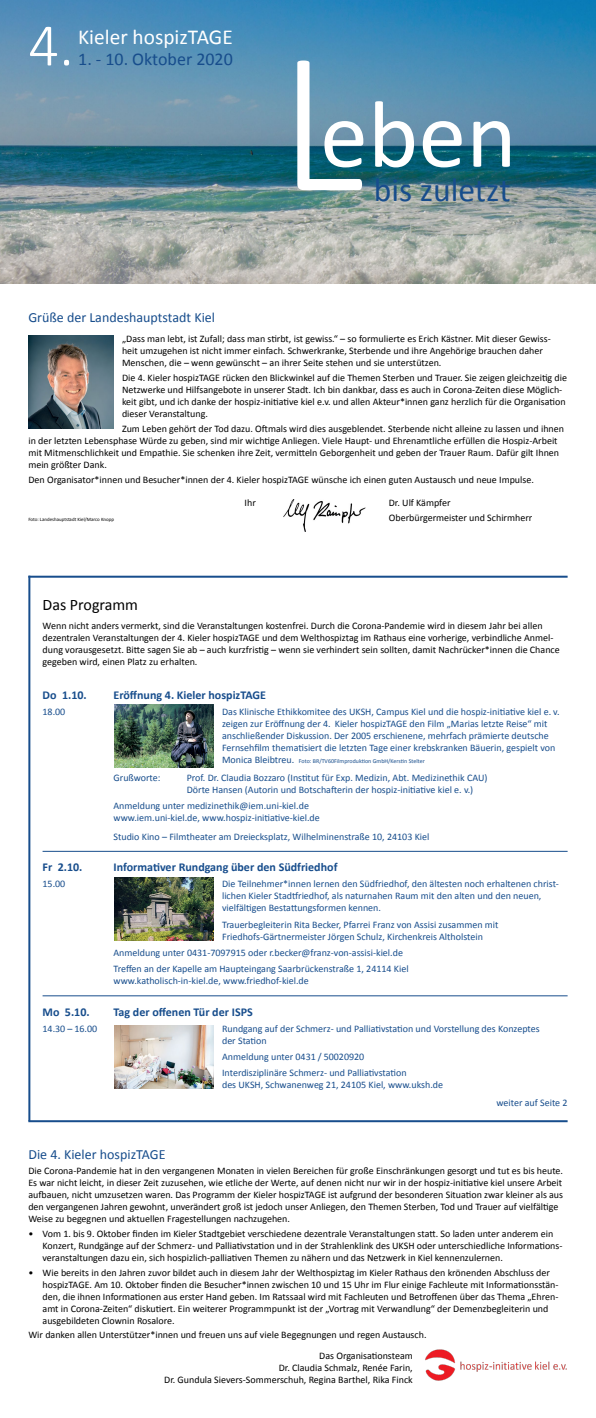
<style>
.page{position:relative;width:596px;height:1418px;background:#fff}
.page>*{position:absolute;margin:0;border:0;box-sizing:border-box;transform-origin:0 0}
.t1{font:96px "Calibri";color:#fff}
.t2{font:300 60.6px "Calibri";color:#fff}
.t3{font:33.6px "Calibri";color:#174d8c}
.t4{font:21.3px "Calibri";color:#fff}
.t5{font:18px "Calibri";color:#174d8c}
.t6{font:16px "Calibri";color:#000}
.t7{font:14px "Calibri";color:#174d8c}
.t8{font:700 12px "Calibri";color:#174d8c}
.t9{font:10px/12px "Calibri";color:#000}
.t10{font:10px/12px "Calibri";color:#174d8c}
.t11{font:6px "Calibri";color:#174d8c}
.t12{font:5px "Calibri";color:#000}
.s1{font-weight:300;font-size:204px}
.s2{font-size:10px}
</style>
<div class="page">
<img style="left:28px;top:335px;width:85px;height:94px">
<img style="left:283px;top:499px;width:83px;height:32px">
<img style="left:425px;top:1349px;width:142px;height:32px">
<hr style="left:28px;top:575px;width:539px;height:2px;background:#174d8c">
<hr style="left:28px;top:1120px;width:539px;height:2px;background:#174d8c">
<hr style="left:28px;top:575px;width:2px;height:546px;background:#174d8c">
<hr style="left:43px;top:851px;width:524px;height:1px;background:#174d8c">
<hr style="left:43px;top:995px;width:524px;height:1px;background:#174d8c">
<img style="left:0;top:0;width:595px;height:283px">
<img style="left:114px;top:877px;width:99px;height:63px">
<img style="left:114px;top:705px;width:99px;height:62px">
<img style="left:114px;top:1025px;width:99px;height:63px">
<h2 class="t2" style="left:28px;top:8px;width:47px">4.</h2>
<h3 class="t4" style="left:78px;top:23px;width:156px">Kieler hospizTAGE</h3>
<h3 class="t5" style="left:78px;top:48px;width:156px">1. - 10. Oktober 2020</h3>
<h1 class="t1" style="left:278px;top:74px;width:240px"><span class="s1">L</span>eben</h1>
<h3 class="t3" style="left:373px;top:168px;width:138px">bis zuletzt</h3>
<h3 class="t7" style="left:28px;top:308px;width:188px">Grüße der Landeshauptstadt Kiel</h3>
<p class="t9" style="left:122px;top:333px;width:430px">„Dass man lebt, ist Zufall; dass man stirbt, ist gewiss.“ – so formulierte es Erich Kästner. Mit dieser Gewiss&shy;heit umzugehen ist nicht immer einfach. Schwerkranke, Sterbende und ihre Angehörige brauchen daher<br>Menschen, die – wenn gewünscht – an ihrer Seite stehen und sie unterstützen.</p>
<p class="t9" style="left:122px;top:372px;width:446px">Die 4. Kieler hospizTAGE rücken den Blickwinkel auf die Themen Sterben und Trauer. Sie zeigen gleichzeitig die Netzwerke und Hilfsangebote in unserer Stadt. Ich bin dankbar, dass es auch in Corona-Zeiten diese Möglich&shy;keit gibt, und ich danke der hospiz-initiative kiel e.v. und allen Akteur*innen ganz herzlich für die Organisation dieser Veranstaltung.</p>
<p class="t9" style="left:28px;top:422px;width:537px;text-indent:94px">Zum Leben gehört der Tod dazu. Oftmals wird dies ausgeblendet. Sterbende nicht alleine zu lassen und ihnen in der letzten Lebensphase Würde zu geben, sind mir wichtige Anliegen. Viele Haupt- und Ehrenamtliche erfüllen die Hospiz-Arbeit mit Mitmenschlichkeit und Empathie. Sie schenken ihre Zeit, vermitteln Geborgenheit und geben der Trauer Raum. Dafür gilt Ihnen mein größter Dank.</p>
<p class="t9" style="left:28px;top:473px;width:506px">Den Organisator*innen und Besucher*innen der 4. Kieler hospizTAGE wünsche ich einen guten Austausch und neue Impulse.</p>
<p class="t9" style="left:244px;top:497px;width:13px">Ihr</p>
<p class="t9" style="left:388px;top:497px;width:63px">Dr. Ulf Kämpfer</p>
<p class="t12" style="left:28px;top:516px;width:87px">Foto: Landeshauptstadt Kiel/Marco Knopp</p>
<p class="t9" style="left:388px;top:511px;width:145px">Oberbürgermeister und Schirmherr</p>
<h3 class="t6" style="left:43px;top:594px;width:97px">Das Programm</h3>
<p class="t9" style="left:43px;top:620px;width:518px">Wenn nicht anders vermerkt, sind die Veranstaltungen kostenfrei. Durch die Corona-Pandemie wird in diesem Jahr bei allen dezentralen Veranstaltungen der 4. Kieler hospizTAGE und dem Welthospiztag im Rathaus eine vorherige, verbindliche Anmel&shy;dung vorausgesetzt. Bitte sagen Sie ab – auch kurzfristig – wenn sie verhindert sein sollten, damit Nachrücker*innen die Chance gegeben wird, einen Platz zu erhalten.</p>
<p class="t8" style="left:43px;top:687px;width:46px">Do 1.10.</p>
<p class="t8" style="left:113px;top:687px;width:154px">Eröffnung 4. Kieler hospizTAGE</p>
<p class="t10" style="left:43px;top:705px;width:24px">18.00</p>
<p class="t10" style="left:222px;top:705px;width:339px">Das Klinische Ethikkomitee des UKSH, Campus Kiel und die hospiz-initiative kiel e. v. zeigen zur Eröffnung der 4. Kieler hospizTAGE den Film „Marias letzte Reise“ mit anschließender Diskussion. Der 2005 erschienene, mehrfach prämierte deutsche Fernsehfilm thematisiert die letzten Tage einer krebskranken Bäuerin, gespielt von</p>
<p class="t11" style="left:222px;top:757px;width:204px"><span class="s2">Monica Bleibtreu.</span> Foto: BR/TV60Filmproduktion GmbH/Kerstin Stelter</p>
<p class="t10" style="left:113px;top:771px;width:48px">Grußworte:</p>
<p class="t10" style="left:187px;top:771px;width:302px">Prof. Dr. Claudia Bozzaro (Institut für Exp. Medizin, Abt. Medizinethik CAU)<br>Dörte Hansen (Autorin und Botschafterin der hospiz-initiative kiel e. v.)</p>
<p class="t10" style="left:113px;top:799px;width:208px">Anmeldung unter medizinethik@iem.uni-kiel.de www.iem.uni-kiel.de, www.hospiz-initiative-kiel.de</p>
<p class="t10" style="left:113px;top:830px;width:317px">Studio Kino – Filmtheater am Dreiecksplatz, Wilhelminenstraße 10, 24103 Kiel</p>
<p class="t8" style="left:43px;top:859px;width:41px">Fr 2.10.</p>
<p class="t8" style="left:113px;top:859px;width:225px">Informativer Rundgang über den Südfriedhof</p>
<p class="t10" style="left:43px;top:878px;width:24px">15.00</p>
<p class="t10" style="left:222px;top:878px;width:338px">Die Teilnehmer*innen lernen den Südfriedhof, den ältesten noch erhaltenen christ&shy;lichen Kieler Stadtfriedhof, als naturnahen Raum mit den alten und den neuen, vielfältigen Bestattungsformen kennen.</p>
<p class="t10" style="left:222px;top:918px;width:278px">Trauerbegleiterin Rita Becker, Pfarrei Franz von Assisi zusammen mit<br>Friedhofs-Gärtnermeister Jörgen Schulz, Kirchenkreis Altholstein</p>
<p class="t10" style="left:113px;top:944px;width:296px;line-height:16.2px">Anmeldung unter 0431-7097915 oder r.becker@franz-von-assisi-kiel.de<br>Treffen an der Kapelle am Haupteingang Saarbrückenstraße 1, 24114 Kiel</p>
<p class="t10" style="left:113px;top:974px;width:197px">www.katholisch-in-kiel.de, www.friedhof-kiel.de</p>
<p class="t8" style="left:43px;top:1004px;width:49px">Mo 5.10.</p>
<p class="t8" style="left:113px;top:1004px;width:141px">Tag der offenen Tür der ISPS</p>
<p class="t10" style="left:43px;top:1022px;width:56px">14.30 – 16.00</p>
<p class="t10" style="left:222px;top:1022px;width:319px">Rundgang auf der Schmerz- und Palliativstation und Vorstellung des Konzeptes der Station</p>
<p class="t10" style="left:222px;top:1048px;width:186px;line-height:16.2px">Anmeldung unter 0431 / 50020920<br>Interdisziplinäre Schmerz- und Palliativstation</p>
<p class="t10" style="left:222px;top:1079px;width:222px">des UKSH, Schwanenweg 21, 24105 Kiel, www.uksh.de</p>
<p class="t10" style="left:496px;top:1097px;width:73px">weiter auf Seite 2</p>
<h3 class="t7" style="left:28px;top:1145px;width:139px">Die 4. Kieler hospizTAGE</h3>
<p class="t9" style="left:28px;top:1164px;width:536px">Die Corona-Pandemie hat in den vergangenen Monaten in vielen Bereichen für große Einschränkungen gesorgt und tut es bis heute.<br>Es war nicht leicht, in dieser Zeit zuzusehen, wie etliche der Werte, auf denen nicht nur wir in der hospiz-initiative kiel unsere Arbeit aufbauen, nicht umzusetzen waren. Das Programm der Kieler hospizTAGE ist aufgrund der besonderen Situation zwar kleiner als aus den vergangenen Jahren gewohnt, unverändert groß ist jedoch unser Anliegen, den Themen Sterben, Tod und Trauer auf vielfältige Weise zu begegnen und aktuellen Fragestellungen nachzugehen.</p>
<p class="t9" style="left:43px;top:1227px;width:521px;text-indent:-14px">• Vom 1. bis 9. Oktober finden im Kieler Stadtgebiet verschiedene dezentrale Veranstaltungen statt. So laden unter anderem ein<br>Konzert, Rundgänge auf der Schmerz- und Palliativstation und in der Strahlenklink des UKSH oder unterschiedliche Informations&shy;veranstaltungen dazu ein, sich hospizlich-palliativen Themen zu nähern und das Netzwerk in Kiel kennenzulernen.</p>
<p class="t9" style="left:43px;top:1266px;width:517px;text-indent:-14px">• Wie bereits in den Jahren zuvor bildet auch in diesem Jahr der Welthospiztag im Kieler Rathaus den krönenden Abschluss der hospizTAGE. Am 10. Oktober finden die Besucher*innen zwischen 10 und 15 Uhr im Flur einige Fachleute mit Informationsstän&shy;den, die ihnen Informationen aus erster Hand geben. Im Ratssaal wird mit Fachleuten und Betroffenen über das Thema „Ehren&shy;amt in Corona-Zeiten“ diskutiert. Ein weiterer Programmpunkt ist der „Vortrag mit Verwandlung“ der Demenzbegleiterin und ausgebildeten Clownin Rosalore.</p>
<p class="t9" style="left:319px;top:1324px;width:109px;line-height:20.5px;text-indent:-291px">Wir danken allen Unterstützer*innen und freuen uns auf viele Begegnungen und regen Austausch.<br>Das Organisationsteam</p>
<p class="t9" style="left:164px;top:1361px;width:250px;text-align:right">Dr. Claudia Schmalz, Renée Farin,<br>Dr. Gundula Sievers-Sommerschuh, Regina Barthel, Rika Finck</p>
</div>
